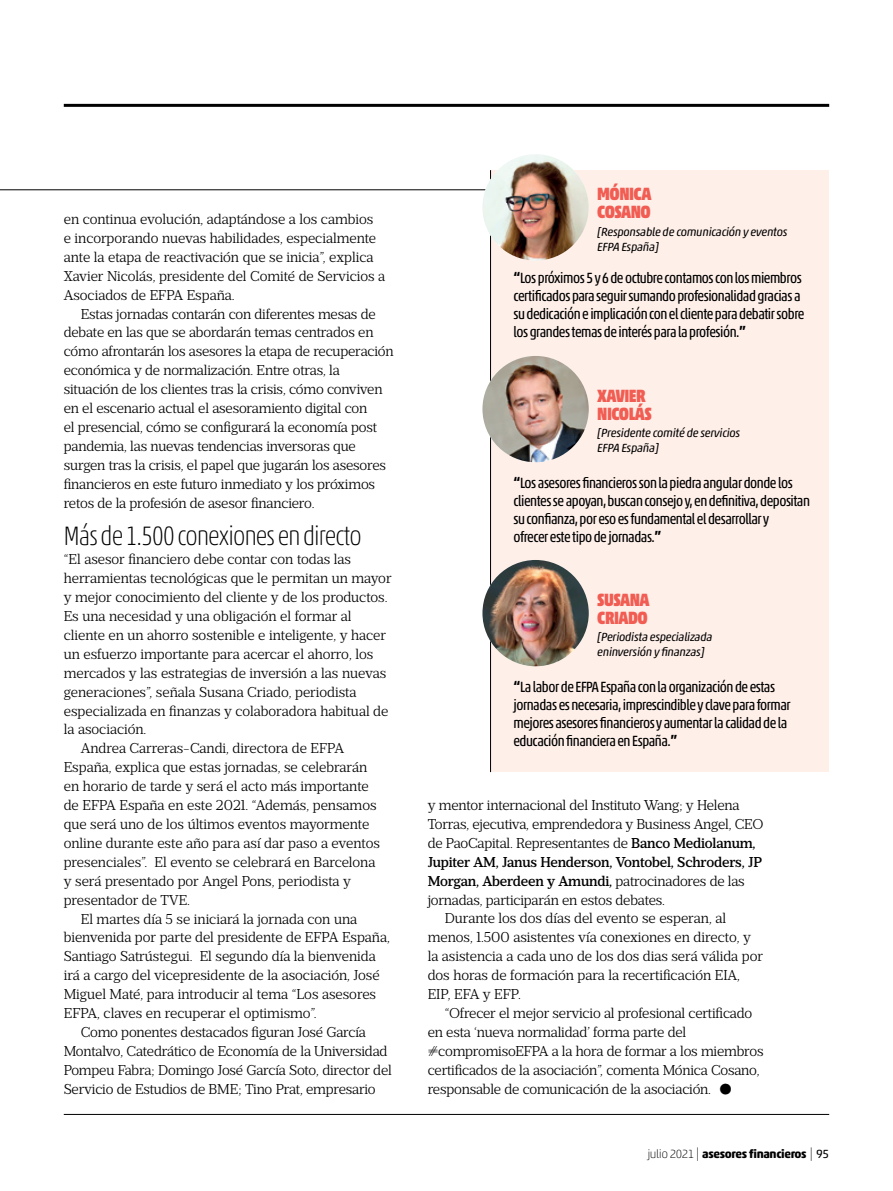
<style>
.page{position:relative;width:893px;height:1191px;background:#fff}
.page>*{position:absolute;margin:0;border:0;box-sizing:border-box;transform-origin:0 0}
.t1{font:100 condensed 27px "Akko Pro";letter-spacing:-.03em;color:#000}
.t2{font:900 condensed 18px/18px "Akko Pro";letter-spacing:-.03em;color:#f15d53}
.t3{font:condensed 15px/18px "Akko Pro";letter-spacing:-.03em;color:#000}
.t4{font:300 14.25px/18.9px "Prumo Slab";letter-spacing:-.005em;color:#000}
.t5{font:500 14.25px "Prumo Slab";letter-spacing:-.01em;color:#000}
.t6{font:italic 12px/15px "Akko Rounded Pro";letter-spacing:-.03em;color:#000}
.t7{font:700 12px "Akko Rounded Pro";letter-spacing:-.03em;color:#000}
.s1{font-weight:700;font-stretch:normal}
.s2{font-weight:500}
.s3{font-weight:300}
.s4{font-family:"Akko Rounded Pro";font-weight:700;font-size:31.5px}
.s5{font-weight:100}
.s6{font-weight:100;font-size:13.5px}
.s7{font-weight:400}
</style>
<div class="page">
<hr style="left:64px;top:104px;width:765px;height:3px;background:#000">
<hr style="left:64px;top:1114px;width:765px;height:1px;background:#000">
<hr style="left:0;top:189px;width:827px;height:1px;background:#000">
<div style="left:491px;top:170px;width:338px;height:602px;background:#feefe9"></div>
<hr style="left:490px;top:170px;width:1px;height:602px;background:#000">
<img style="left:482px;top:154px;width:107px;height:106px;border-radius:53px">
<img style="left:482px;top:356px;width:107px;height:106px;border-radius:53px">
<img style="left:482px;top:560px;width:107px;height:106px;border-radius:53px">
<p class="t4" style="left:64px;top:210px;width:323px">en continua evolución, adaptándose a los cambios<br>e incorporando nuevas habilidades, especialmente ante la etapa de reactivación que se inicia”, explica Xavier Nicolás, presidente del Comité de Servicios a Asociados de EFPA España.</p>
<p class="t4" style="left:64px;top:304px;width:331px;text-indent:17px">Estas jornadas contarán con diferentes mesas de debate en las que se abordarán temas centrados en cómo afrontarán los asesores la etapa de recuperación económica y de normalización. Entre otras, la situación de los clientes tras la crisis, cómo conviven en el escenario actual el asesoramiento digital con<br>el presencial, cómo se configurará la economía post pandemia, las nuevas tendencias inversoras que surgen tras la crisis, el papel que jugarán los asesores financieros en este futuro inmediato y los próximos retos de la profesión de asesor financiero.</p>
<h1 class="t1" style="left:64px;top:520px;width:299px">Más de 1.500 conexiones en directo</h1>
<p class="t4" style="left:64px;top:550px;width:289px">“El asesor financiero debe contar con todas las</p>
<p class="t4" style="left:64px;top:569px;width:329px">herramientas tecnológicas que le permitan un mayor</p>
<p class="t4" style="left:64px;top:588px;width:325px">y mejor conocimiento del cliente y de los productos.</p>
<p class="t4" style="left:64px;top:607px;width:289px">Es una necesidad y una obligación el formar al</p>
<p class="t4" style="left:64px;top:625px;width:324px">cliente en un ahorro sostenible e inteligente, y hacer</p>
<p class="t4" style="left:64px;top:644px;width:311px">un esfuerzo importante para acercar el ahorro, los</p>
<p class="t4" style="left:64px;top:663px;width:324px">mercados y las estrategias de inversión a las nuevas</p>
<p class="t4" style="left:64px;top:682px;width:294px">generaciones”, señala Susana Criado, periodista</p>
<p class="t4" style="left:64px;top:701px;width:326px">especializada en finanzas y colaboradora habitual de</p>
<p class="t4" style="left:64px;top:720px;width:84px">la asociación.</p>
<p class="t4" style="left:81px;top:739px;width:265px">Andrea Carreras-Candi, directora de EFPA</p>
<p class="t4" style="left:64px;top:758px;width:305px">España, explica que estas jornadas, se celebrarán</p>
<p class="t4" style="left:64px;top:777px;width:307px">en horario de tarde y será el acto más importante</p>
<p class="t4" style="left:64px;top:796px;width:314px">de EFPA España en este 2021. “Además, pensamos</p>
<p class="t4" style="left:64px;top:814px;width:307px">que será uno de los últimos eventos mayormente</p>
<p class="t4" style="left:64px;top:833px;width:318px">online durante este año para así dar paso a eventos</p>
<p class="t4" style="left:64px;top:852px;width:313px">presenciales”. El evento se celebrará en Barcelona</p>
<p class="t4" style="left:64px;top:871px;width:289px">y será presentado por Angel Pons, periodista y</p>
<p class="t4" style="left:64px;top:890px;width:128px">presentador de TVE.</p>
<p class="t4" style="left:81px;top:909px;width:278px">El martes día 5 se iniciará la jornada con una</p>
<p class="t4" style="left:64px;top:928px;width:328px">bienvenida por parte del presidente de EFPA España,</p>
<p class="t4" style="left:64px;top:947px;width:314px">Santiago Satrústegui. El segundo día la bienvenida</p>
<p class="t4" style="left:64px;top:966px;width:317px">irá a cargo del vicepresidente de la asociación, José</p>
<p class="t4" style="left:64px;top:985px;width:314px">Miguel Maté, para introducir al tema “Los asesores</p>
<p class="t4" style="left:64px;top:1003px;width:254px">EFPA, claves en recuperar el optimismo”.</p>
<p class="t4" style="left:81px;top:1022px;width:287px">Como ponentes destacados figuran José García</p>
<p class="t4" style="left:64px;top:1041px;width:325px">Montalvo, Catedrático de Economía de la Universidad</p>
<p class="t4" style="left:64px;top:1060px;width:330px">Pompeu Fabra; Domingo José García Soto, director del</p>
<p class="t4" style="left:64px;top:1079px;width:313px">Servicio de Estudios de BME; Tino Prat, empresario</p>
<p class="t2" style="left:597px;top:185px;width:56px">MÓNICA<br>COSANO</p>
<p class="t6" style="left:597px;top:224px;width:192px">[Responsable de comunicación y eventos<br>EFPA España]</p>
<p class="t3" style="left:513px;top:269px;width:292px"><span class="s1">“</span>Los próximos 5 y 6 de octubre contamos con los miembros certificados para seguir sumando profesionalidad gracias a su dedicación e implicación con el cliente para debatir sobre los grandes temas de interés para la profesión.<span class="s1">”</span></p>
<p class="t2" style="left:597px;top:387px;width:56px">XAVIER<br>NICOLÁS</p>
<p class="t6" style="left:597px;top:425px;width:145px">[Presidente comité de servicios<br>EFPA España]</p>
<p class="t3" style="left:513px;top:473px;width:298px"><span class="s1">“</span>Los asesores financieros son la piedra angular donde los clientes se apoyan, buscan consejo y, en definitiva, depositan su confianza, por eso es fundamental el desarrollar y<br>ofrecer este tipo de jornadas.<span class="s1">”</span></p>
<p class="t2" style="left:597px;top:591px;width:54px">SUSANA<br>CRIADO</p>
<p class="t6" style="left:597px;top:629px;width:117px">[Periodista especializada eninversión y finanzas]</p>
<p class="t3" style="left:513px;top:677px;width:279px"><span class="s1">“</span>La labor de EFPA España con la organización de estas jornadas es necesaria, imprescindible y clave para formar mejores asesores financieros y aumentar la calidad de la educación financiera en España.<span class="s1">”</span></p>
<p class="t4" style="left:428px;top:795px;width:313px">y mentor internacional del Instituto Wang; y Helena</p>
<p class="t4" style="left:428px;top:814px;width:337px">Torras, ejecutiva, emprendedora y Business Angel, CEO</p>
<p class="t4" style="left:428px;top:833px;width:329px">de PaoCapital. Representantes de <span class="s2">Banco Mediolanum,</span></p>
<p class="t5" style="left:428px;top:853px;width:336px">Jupiter AM, Janus Henderson, Vontobel, Schroders, JP</p>
<p class="t5" style="left:428px;top:872px;width:319px">Morgan, Aberdeen y Amundi, <span class="s3">patrocinadores de las</span></p>
<p class="t4" style="left:428px;top:890px;width:239px">jornadas, participarán en estos debates.</p>
<p class="t4" style="left:445px;top:909px;width:283px">Durante los dos días del evento se esperan, al</p>
<p class="t4" style="left:428px;top:928px;width:325px">menos, 1.500 asistentes vía conexiones en directo, y</p>
<p class="t4" style="left:428px;top:947px;width:337px">la asistencia a cada uno de los dos dias será válida por</p>
<p class="t4" style="left:428px;top:966px;width:314px">dos horas de formación para la recertificación EIA,</p>
<p class="t4" style="left:428px;top:984px;width:95px">EIP, EFA y EFP.</p>
<p class="t4" style="left:445px;top:1003px;width:309px">“Ofrecer el mejor servicio al profesional certificado</p>
<p class="t4" style="left:428px;top:1022px;width:260px">en esta ‘nueva normalidad’ forma parte del</p>
<p class="t4" style="left:428px;top:1041px;width:337px">#compromisoEFPA a la hora de formar a los miembros</p>
<p class="t4" style="left:428px;top:1060px;width:333px">certificados de la asociación”, comenta Mónica Cosano,</p>
<p class="t4" style="left:428px;top:1079px;width:307px">responsable de comunicación de la asociación. <span class="s4">•</span></p>
<p class="t7" style="left:647px;top:1146px;width:183px"><span class="s5">julio 2021</span><span class="s6">|</span> asesores financieros <span class="s6">|</span> <span class="s7">95</span></p>
</div>
